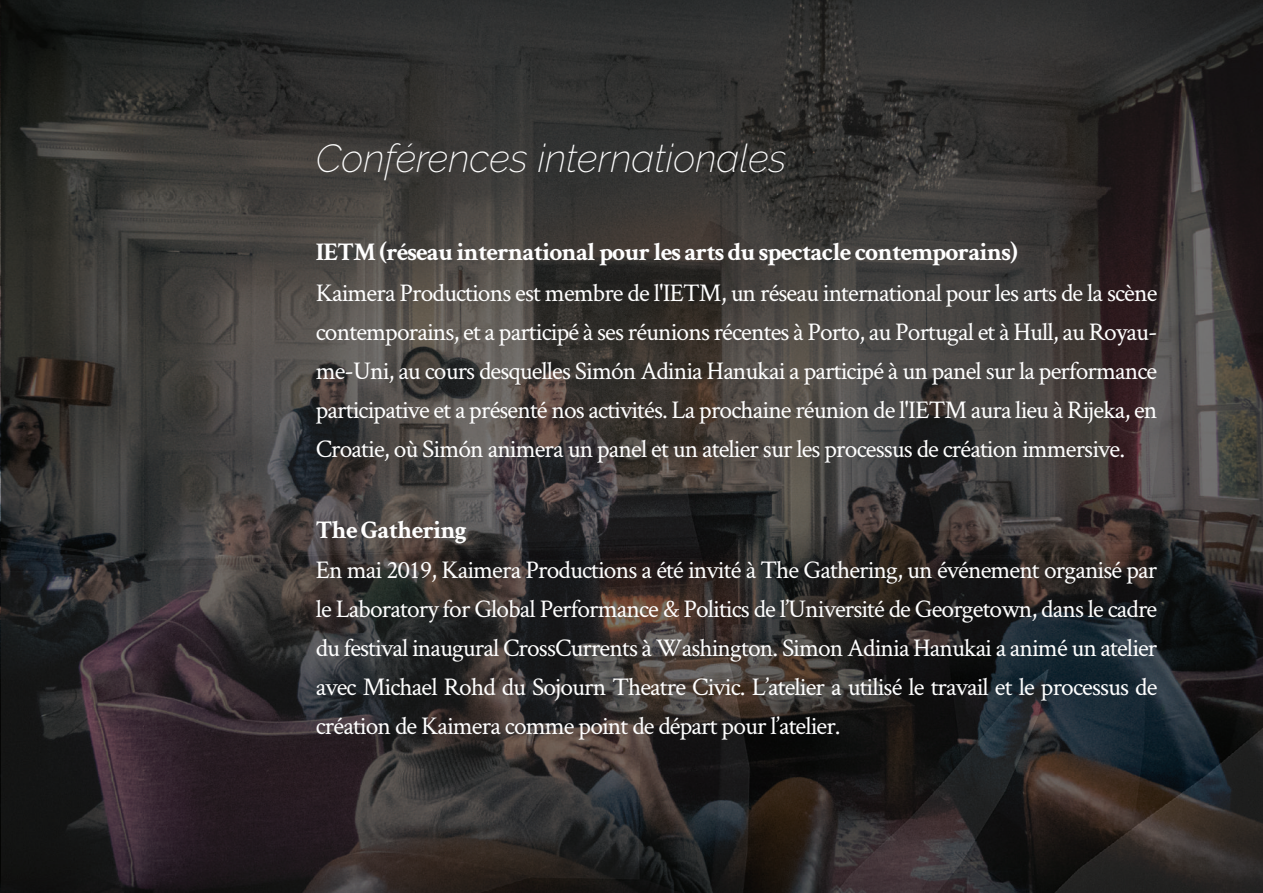
<style>
.page{position:relative;width:1263px;height:893px;background:#fff}
.page>*{position:absolute;margin:0;border:0;box-sizing:border-box;transform-origin:0 0}
.t1{font:italic 200 39px "Raleway";color:#fff}
.t2{font:25.5px/39px "Crimson Text";letter-spacing:-.035em;color:#fff;text-align:justify}
.t3{font:700 25.5px "Crimson Text";letter-spacing:-.035em;color:#fff}
</style>
<div class="page">
<img style="left:1px;top:0;width:1262px;height:892px">
<h1 class="t1" style="left:316px;top:135px;width:472px">Conférences internationales</h1>
<p class="t3" style="left:316px;top:236px;width:703px">IETM (réseau international pour les arts du spectacle contemporains)</p>
<p class="t2" style="left:316px;top:272px;width:843px">Kaimera Productions est membre de l'IETM, un réseau international pour les arts de la scène contemporains, et a participé à ses réunions récentes à Porto, au Portugal et à Hull, au Royau&shy;me-Uni, au cours desquelles Simón Adinia Hanukai a participé à un panel sur la performance participative et a présenté nos activités. La prochaine réunion de l'IETM aura lieu à Rijeka, en Croatie, où Simón animera un panel et un atelier sur les processus de création immersive.</p>
<p class="t3" style="left:316px;top:514px;width:153px">The Gathering</p>
<p class="t2" style="left:316px;top:549px;width:843px">En mai 2019, Kaimera Productions a été invité à The Gathering, un événement organisé par le Laboratory for Global Performance &amp; Politics de l’Université de Georgetown, dans le cadre du festival inaugural CrossCurrents à Washington. Simon Adinia Hanukai a animé un atelier avec Michael Rohd du Sojourn Theatre Civic. L’atelier a utilisé le travail et le processus de création de Kaimera comme point de départ pour l’atelier.</p>
</div>
